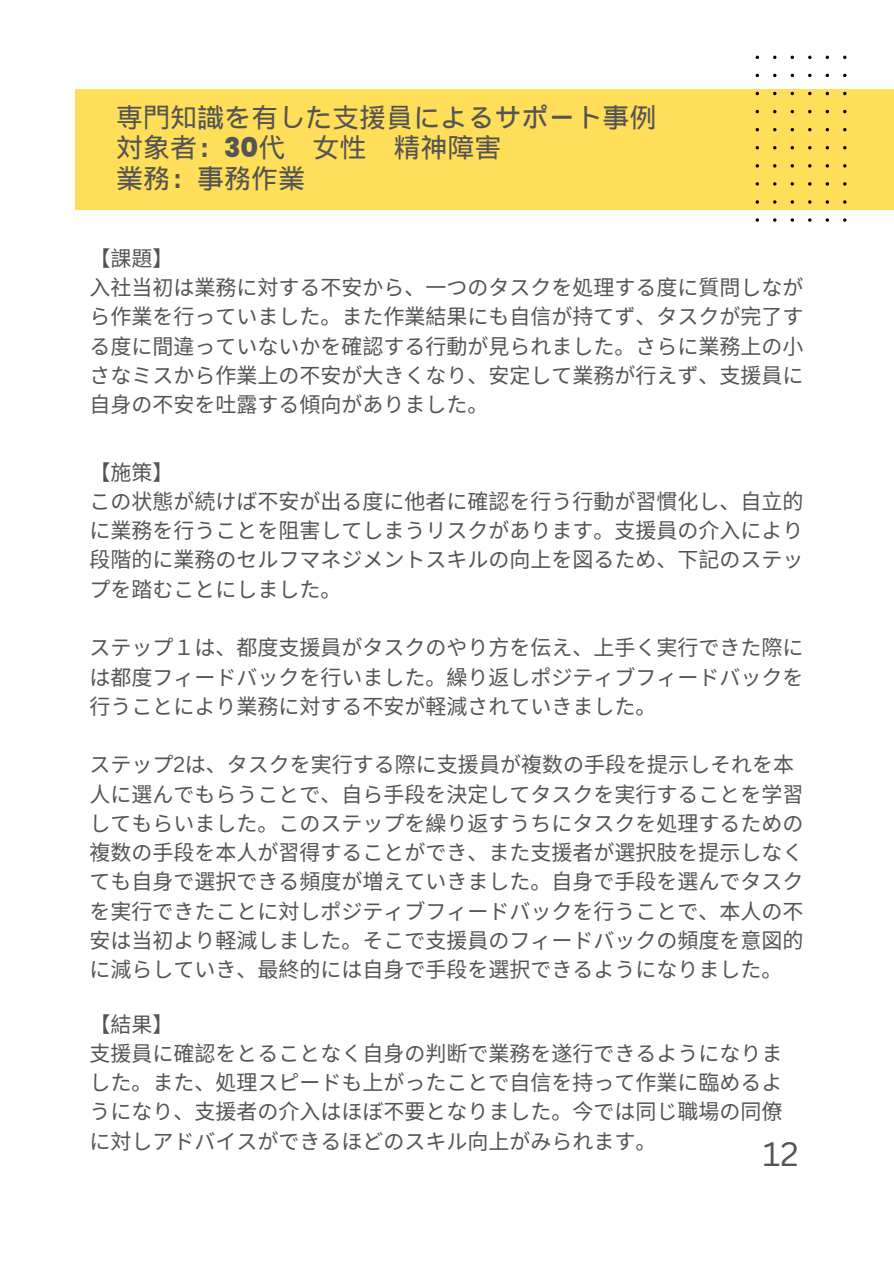
<style>
.page{position:relative;width:894px;height:1264px;background:#fff}
.page>*{position:absolute;margin:0;border:0;box-sizing:border-box;transform-origin:0 0}
.t1{font:33px "Canva Sans";color:#545454}
.t2{font:27px/30.3px "Wen Quan Yi Micro Hei";color:#545454}
.t3{font:21px/29.2px "Noto Sans CJ Ksc";color:#545454;text-align:justify}
.s1{font-family:"Poppins";font-weight:800}
.s2{font-family:"Canva Sans"}
</style>
<div class="page">
<div style="left:75px;top:89px;width:818px;height:121px;background:#ffde59"></div>
<svg style="left:755px;top:56px;width:91px;height:166px"></svg>
<p class="t2" style="left:116px;top:102px;width:541px">専門知識を有した支援員によるサポート事例対象者：<span class="s1">30</span>代　女性　精神障害　<br>業務：事務作業</p>
<h1 class="t3" style="left:89px;top:242px;width:85px">【課題】</h1>
<p class="t3" style="left:89px;top:272px;width:715px">入社当初は業務に対する不安から、一つのタスクを処理する度に質問しながら作業を行っていました。また作業結果にも自信が持てず、タスクが完了する度に間違っていないかを確認する行動が見られました。さらに業務上の小さなミスから作業上の不安が大きくなり、安定して業務が行えず、支援員に自身の不安を吐露する傾向がありました。</p>
<p class="t3" style="left:89px;top:456px;width:85px">【施策】</p>
<p class="t3" style="left:89px;top:485px;width:715px">この状態が続けば不安が出る度に他者に確認を行う行動が習慣化し、自立的に業務を行うことを阻害してしまうリスクがあります。支援員の介入により段階的に業務のセルフマネジメントスキルの向上を図るため、下記のステップを踏むことにしました。</p>
<p class="t3" style="left:89px;top:632px;width:715px">ステップ１は、都度支援員がタスクのやり方を伝え、上手く実行できた際には都度フィードバックを行いました。繰り返しポジティブフィードバックを行うことにより業務に対する不安が軽減されていきました。</p>
<p class="t3" style="left:89px;top:749px;width:715px;text-align:left">ステップ<span class="s2">2</span>は、タスクを実行する際に支援員が複数の手段を提示しそれを本人に選んでもらうことで、自ら手段を決定してタスクを実行することを学習してもらいました。このステップを繰り返すうちにタスクを処理するための複数の手段を本人が習得することができ、また支援者が選択肢を提示しなくても自身で選択できる頻度が増えていきました。自身で手段を選んでタスクを実行できたことに対しポジティブフィードバックを行うことで、本人の不安は当初より軽減しました。そこで支援員のフィードバックの頻度を意図的に減らしていき、最終的には自身で手段を選択できるようになりました。</p>
<p class="t3" style="left:89px;top:1008px;width:85px">【結果】</p>
<p class="t3" style="left:89px;top:1037px;width:694px">支援員に確認をとることなく自身の判断で業務を遂行できるようになりました。また、処理スピードも上がったことで自信を持って作業に臨めるようになり、支援者の介入はほぼ不要となりました。今では同じ職場の同僚に対しアドバイスができるほどのスキル向上がみられます。</p>
<p class="t1" style="left:762px;top:1130px;width:37px">12</p>
</div>
